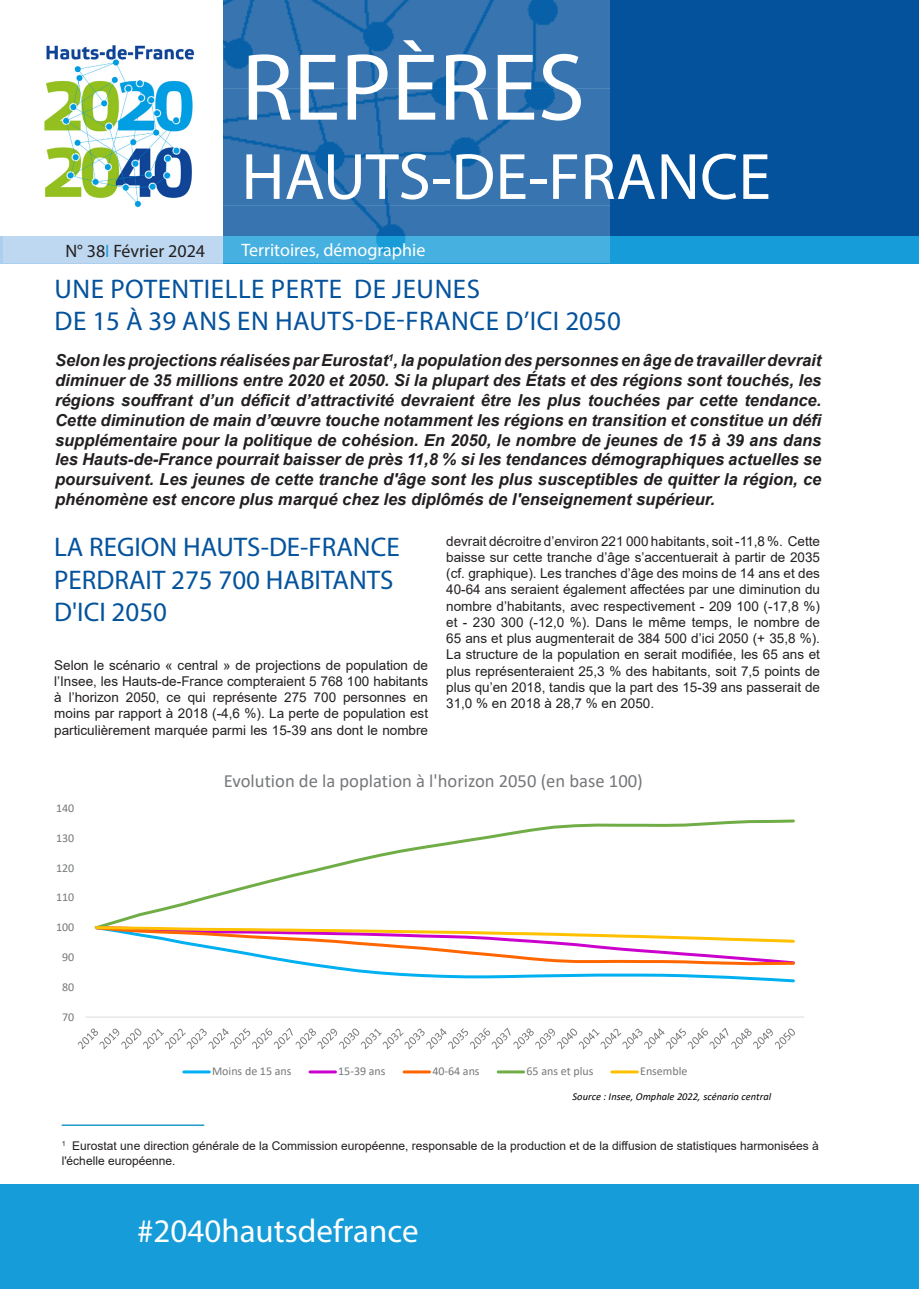
<style>
.page{position:relative;width:919px;height:1289px;background:#fff}
.page>*{position:absolute;margin:0;border:0;box-sizing:border-box;transform-origin:0 0}
.t1{font:96px "Myriad Pro";color:#fff}
.t2{font:66px "Myriad Pro";color:#fff}
.t3{font:33px "Myriad Pro";color:#fff}
.t4{font:27px/32.4px "Myriad Pro";letter-spacing:.02em;color:#04529c}
.t5{font:27px/32.4px "Myriad Pro";color:#04539d}
.t6{font:18.6px "Calibri";color:#76787b}
.t7{font:18px "Myriad Pro";color:#fff}
.t8{font:18px "Myriad Pro";color:#231f20}
.t9{font:italic 700 16.5px/19.8px "Arial";color:#231f20;text-align:justify}
.t10{font:13.5px/16.2px "Arial";color:#231f20;text-align:justify}
.t11{font:12px/14.4px "Arial";color:#231f20}
.t12{font:12px "Calibri";color:#76787b}
.t13{font:italic 10.5px "Calibri";letter-spacing:.005em;color:#000}
.s1{color:#169cd8}
</style>
<div class="page">
<div style="left:0;top:1184px;width:918px;height:104px;background:#169cd8"></div>
<div style="left:223px;top:0;width:695px;height:236px;background:#04529c"></div>
<div style="left:223px;top:236px;width:695px;height:28px;background:#169cd8"></div>
<div style="left:0;top:236px;width:223px;height:28px;background:linear-gradient(to bottom,#a9ceed,#b1d1ee)"></div>
<img style="left:3px;top:0;width:606px;height:262px">
<div style="left:0;top:0;width:223px;height:236px;background:#fff"></div>
<img style="left:44px;top:45px;width:150px;height:163px">
<hr style="left:85px;top:1016px;width:719px;height:1px;background:#dcdddf">
<svg style="left:104px;top:819px;width:691px;height:105px"></svg>
<svg style="left:94px;top:924px;width:701px;height:59px"></svg>
<svg style="left:78px;top:1028px;width:716px;height:21px"></svg>
<hr style="left:184px;top:1070px;width:25px;height:3px;background:#00b0f0">
<hr style="left:310px;top:1070px;width:25px;height:3px;background:#c0c">
<hr style="left:404px;top:1070px;width:25px;height:3px;background:#f60">
<hr style="left:498px;top:1070px;width:25px;height:3px;background:#70ad47">
<hr style="left:611px;top:1070px;width:26px;height:3px;background:#ffc000">
<hr style="left:62px;top:1124px;width:142px;height:1px;background:#209cc5">
<p class="t1" style="left:241px;top:28px;width:345px">REPÈRES</p>
<p class="t2" style="left:241px;top:136px;width:531px">HAUTS-DE-FRANCE</p>
<p class="t8" style="left:65px;top:239px;width:141px">N° 38<span class="s1">I</span> Février 2024</p>
<p class="t7" style="left:241px;top:239px;width:185px">Territoires, démographie</p>
<p class="t4" style="left:54px;top:272px;width:568px">UNE POTENTIELLE PERTE DE JEUNES<br>DE 15 À 39 ANS EN HAUTS-DE-FRANCE D’ICI 2050</p>
<p class="t9" style="left:55px;top:351px;width:768px">Selon les projections réalisées par Eurostat<sup>1</sup>, la population des personnes en âge de travailler devrait diminuer de 35 millions entre 2020 et 2050. Si la plupart des États et des régions sont touchés, les régions souffrant d’un déficit d’attractivité devraient être les plus touchées par cette tendance.<br>Cette diminution de main d’œuvre touche notamment les régions en transition et constitue un défi supplémentaire pour la politique de cohésion. En 2050, le nombre de jeunes de 15 à 39 ans dans les Hauts-de-France pourrait baisser de près 11,8 % si les tendances démographiques actuelles se poursuivent. Les jeunes de cette tranche d'âge sont les plus susceptibles de quitter la région, ce phénomène est encore plus marqué chez les diplômés de l'enseignement supérieur.</p>
<p class="t5" style="left:54px;top:530px;width:347px">LA REGION HAUTS-DE-FRANCE<br>PERDRAIT 275 700 HABITANTS<br>D'ICI 2050</p>
<p class="t10" style="left:54px;top:656px;width:375px">Selon le scénario « central » de projections de population de l’Insee, les Hauts-de-France compteraient 5 768 100 habitants à l’horizon 2050, ce qui représente 275 700 personnes en moins par rapport à 2018 (-4,6 %). La perte de population est particulièrement marquée parmi les 15-39 ans dont le nombre</p>
<p class="t10" style="left:446px;top:533px;width:375px">devrait décroitre d’environ 221 000 habitants, soit -11,8 %. Cette baisse sur cette tranche d’âge s’accentuerait à partir de 2035 (cf. graphique). Les tranches d’âge des moins de 14 ans et des 40-64 ans seraient également affectées par une diminution du nombre d’habitants, avec respectivement - 209 100 (-17,8 %) et - 230 300 (-12,0 %). Dans le même temps, le nombre de 65 ans et plus augmenterait de 384 500 d’ici 2050 (+ 35,8 %).<br>La structure de la population en serait modifiée, les 65 ans et plus représenteraient 25,3 % des habitants, soit 7,5 points de plus qu’en 2018, tandis que la part des 15-39 ans passerait de 31,0 % en 2018 à 28,7 % en 2050.</p>
<p class="t12" style="left:56px;top:799px;width:20px">140</p>
<p class="t12" style="left:56px;top:829px;width:20px">130</p>
<p class="t12" style="left:56px;top:859px;width:20px">120</p>
<p class="t12" style="left:56px;top:889px;width:20px">110</p>
<p class="t12" style="left:56px;top:918px;width:20px">100</p>
<p class="t12" style="left:62px;top:948px;width:14px">90</p>
<p class="t12" style="left:62px;top:978px;width:14px">80</p>
<p class="t12" style="left:62px;top:1008px;width:14px">70</p>
<p class="t6" style="left:224px;top:768px;width:420px">Evolution de la poplation à l'horizon 2050 (en base 100)</p>
<p class="t12" style="left:212px;top:1063px;width:81px">Moins de 15 ans</p>
<p class="t12" style="left:338px;top:1063px;width:49px">15-39 ans</p>
<p class="t12" style="left:432px;top:1063px;width:49px">40-64 ans</p>
<p class="t12" style="left:526px;top:1063px;width:68px">65 ans et plus</p>
<p class="t12" style="left:640px;top:1063px;width:49px">Ensemble</p>
<p class="t13" style="left:572px;top:1089px;width:200px">Source : Insee, Omphale 2022, scénario central</p>
<p class="t11" style="left:62px;top:1138px;width:758px"><sup>1</sup> Eurostat une direction générale de la Commission européenne, responsable de la production et de la diffusion de statistiques harmonisées à l'échelle européenne.</p>
<p class="t3" style="left:137px;top:1210px;width:283px">#2040hautsdefrance</p>
</div>
